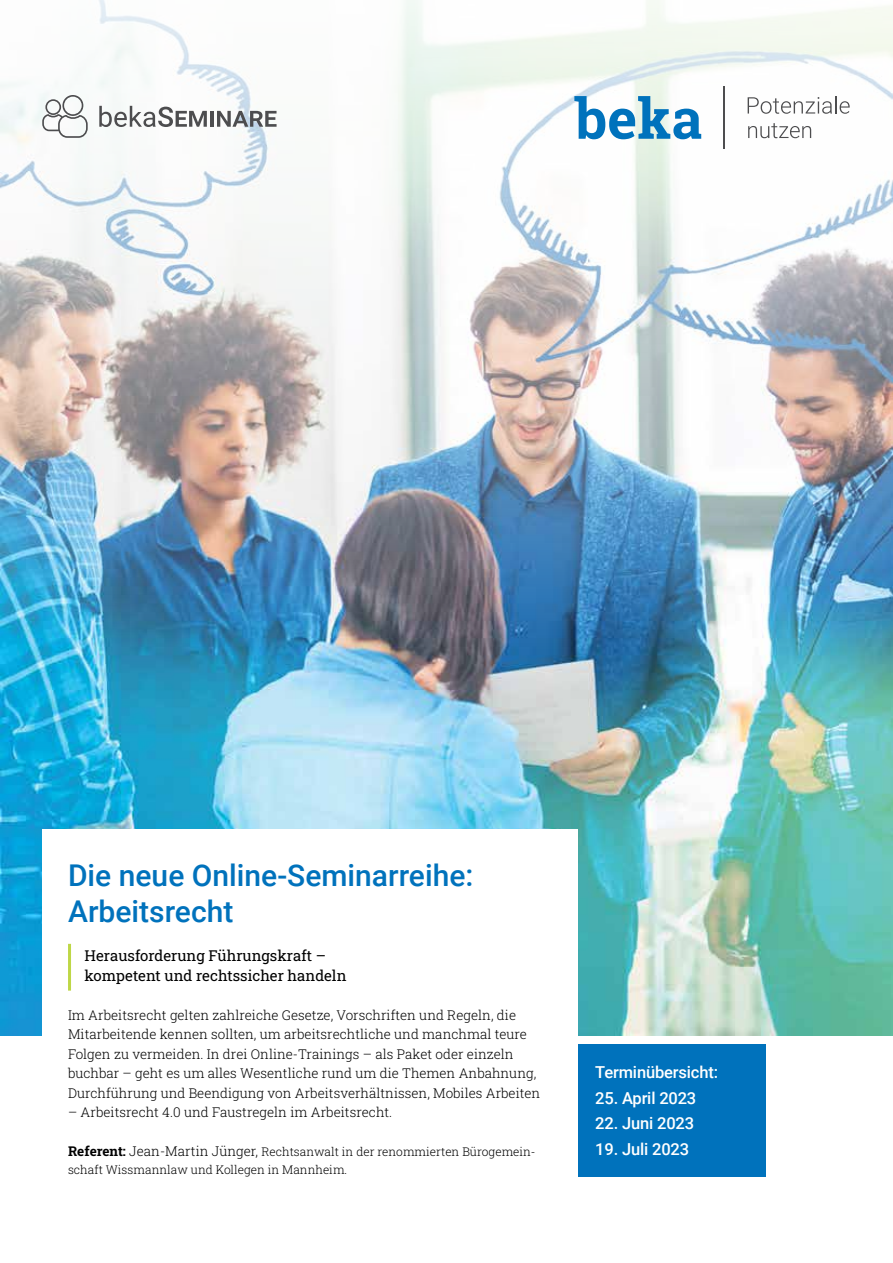
<style>
.page{position:relative;width:893px;height:1263px;background:#fff}
.page>*{position:absolute;margin:0;border:0;box-sizing:border-box;transform-origin:0 0}
.t1{font:500 30px/36px "Roboto";color:#0072bc}
.t2{font:500 16.5px "Roboto";letter-spacing:-.01em;color:#fff}
.t3{font:15px/19.5px "Roboto Slab";color:#000}
.t4{font:300 13.5px/19.5px "Roboto Slab";color:#000}
.t5{font:300 12px/18px "Roboto Slab";color:#000}
.s1{font-weight:700;font-size:13.5px}
.s2{font-size:13.5px}
</style>
<div class="page">
<img style="left:1px;top:742px;width:892px;height:293px">
<img style="left:0;top:0;width:893px;height:742px">
<svg style="left:574px;top:96px;width:127px;height:43px"></svg>
<hr style="left:724px;top:86px;width:1px;height:63px;background:#4d4d4f">
<svg style="left:748px;top:123px;width:63px;height:15px"></svg>
<svg style="left:748px;top:96px;width:102px;height:18px"></svg>
<div style="left:578px;top:1044px;width:187px;height:133px;background:#0072bc"></div>
<div style="left:43px;top:829px;width:535px;height:235px;background:#fff"></div>
<hr style="left:68px;top:944px;width:3px;height:46px;background:#bed747">
<svg style="left:99px;top:106px;width:108px;height:21px"></svg>
<hr style="left:210px;top:111px;width:4px;height:16px;background:#4d4d4f">
<svg style="left:217px;top:111px;width:60px;height:16px"></svg>
<svg style="left:42px;top:95px;width:46px;height:43px"></svg>
<h1 class="t1" style="left:68px;top:856px;width:407px">Die neue Online-Seminarreihe:<br>Arbeitsrecht</h1>
<p class="t3" style="left:85px;top:946px;width:264px">Herausforderung Führungskraft – kompetent und rechtssicher handeln</p>
<p class="t4" style="left:68px;top:1005px;width:474px">Im Arbeitsrecht gelten zahlreiche Gesetze, Vorschriften und Regeln, die Mitarbeitende kennen sollten, um arbeitsrechtliche und manchmal teure Folgen zu vermeiden. In drei Online-Trainings – als Paket oder einzeln buchbar – geht es um alles Wesentliche rund um die Themen Anbahnung, Durchführung und Beendigung von Arbeitsverhältnissen, Mobiles Arbeiten</p>
<p class="t4" style="left:68px;top:1102px;width:326px">– Arbeitsrecht 4.0 und Faustregeln im Arbeitsrecht.</p>
<p class="t5" style="left:68px;top:1142px;width:469px"><span class="s1">Referent:</span> <span class="s2">Jean-Martin Jünger,</span> Rechtsanwalt in der renommierten Bürogemein&shy;schaft Wissmannlaw und Kollegen in Mannheim.</p>
<p class="t2" style="left:595px;top:1061px;width:124px">Terminübersicht:</p>
<p class="t2" style="left:595px;top:1086px;width:103px">25. April 2023</p>
<p class="t2" style="left:595px;top:1112px;width:100px">22. Juni 2023</p>
<p class="t2" style="left:595px;top:1137px;width:95px">19. Juli 2023</p>
</div>
